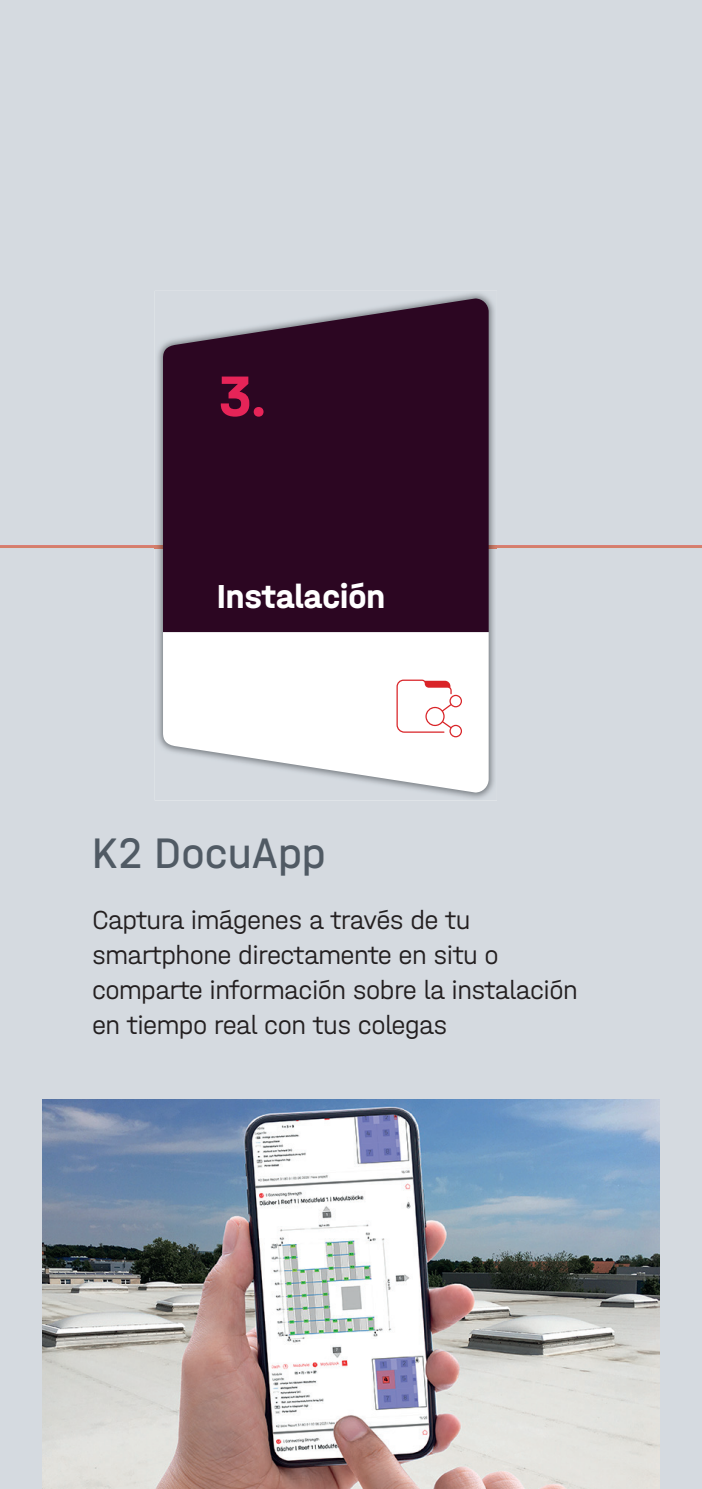
<style>
.page{position:relative;width:702px;height:1489px;background:#fff}
.page>*{position:absolute;margin:0;border:0;box-sizing:border-box;transform-origin:0 0}
.t1{font:60px "K2 Halvar Mittelschrift Bold";color:#e62458}
.t2{font:45px "K2 Halvar Mittelschrift Regular";color:#505a64}
.t3{font:35px "K2 Halvar Mittelschrift Bold";color:#fff}
.t4{font:27.5px/35px "K2 Halvar Mittelschrift Light";letter-spacing:-.02em;color:#231f20}
</style>
<div class="page">
<div style="left:0;top:0;width:702px;height:1488px;background:#d5dae0"></div>
<hr style="left:497px;top:545px;width:205px;height:3px;background:#d47f6a">
<hr style="left:0;top:545px;width:155px;height:3px;background:#d47f6a">
<img style="left:155px;top:291px;width:342px;height:509px">
<img style="left:155px;top:545px;width:342px;height:3px">
<svg style="left:163px;top:298px;width:325px;height:334px;background:#37142e"></svg>
<svg style="left:163px;top:632px;width:325px;height:160px"></svg>
<svg style="left:396px;top:679px;width:66px;height:58px"></svg>
<img style="left:43px;top:1098px;width:616px;height:390px">
<h1 class="t1" style="left:219px;top:359px;width:50px">3.</h1>
<p class="t3" style="left:217px;top:575px;width:169px">Instalación</p>
<h2 class="t2" style="left:92px;top:826px;width:235px">K2 DocuApp</h2>
<p class="t4" style="left:92px;top:901px;width:487px">Captura imágenes a través de tu smartphone directamente en situ o comparte información sobre la instalación en tiempo real con tus colegas</p>
</div>
